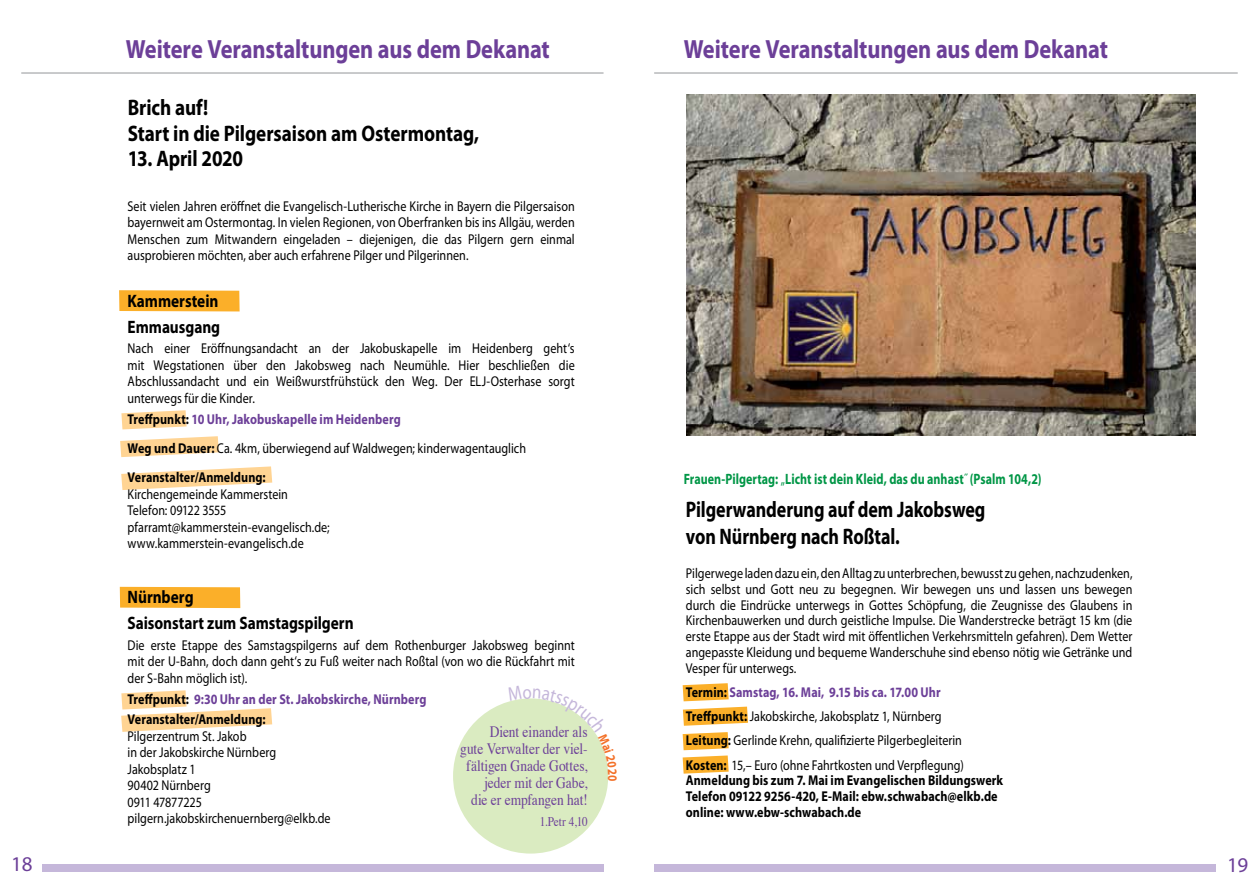
<style>
.page{position:relative;width:1259px;height:893px;background:#fff}
.page>*{position:absolute;margin:0;border:0;box-sizing:border-box;transform-origin:0 0}
.t1{font:700 26.4px "Myriad Pro";letter-spacing:-.005em;color:#6c3f98;scale:.85 1}
.t2{font:700 22.5px/25.5px "Myriad Pro";letter-spacing:-.005em;color:#000;scale:.85 1}
.t3{font:700 22.5px/27px "Myriad Pro";letter-spacing:-.005em;color:#000;scale:.8 1}
.t4{font:21px "Myriad Pro";color:#6c3f98}
.t5{font:700 18px/25.8px "Myriad Pro";letter-spacing:-.005em;color:#000;scale:.85 1}
.t6{font:15.9px/17.1px "Times";color:#6c3f98;text-align:right;scale:.85 1}
.t7{font:700 15px "Myriad Pro";letter-spacing:.005em;color:#009646;scale:.8 1}
.t8{font:14.25px/16.5px "Myriad Pro";letter-spacing:.005em;color:#000;text-align:justify;scale:.85 1}
.t9{font:700 14.25px/15.8px "Myriad Pro";letter-spacing:.005em;color:#000;scale:.85 1}
.t10{font:700 14.25px/20.7px "Myriad Pro";letter-spacing:.005em;color:#6c3f98;scale:.85 1}
.t11{font:13.2px "Times";letter-spacing:-.005em;color:#6c3f98;scale:.85 1}
.s1{font-weight:700}
.s2{font-weight:700;color:#6c3f98}
.s3{color:#000}
.s4{font-weight:400}
</style>
<div class="page">
<div style="left:42px;top:864px;width:562px;height:8px;background:#c5b7da"></div>
<hr style="left:21px;top:73px;width:582px;height:1px;background:#939598">
<div style="left:654px;top:864px;width:561px;height:8px;background:#c5b7da"></div>
<hr style="left:654px;top:73px;width:583px;height:1px;background:#939598">
<svg style="left:121px;top:690px;width:151px;height:42px"></svg>
<div style="left:119px;top:290px;width:121px;height:21px;background:#fbaf29"></div>
<div style="left:120px;top:587px;width:120px;height:21px;background:#fbaf29"></div>
<svg style="left:682px;top:683px;width:46px;height:18px"></svg>
<svg style="left:682px;top:732px;width:46px;height:42px"></svg>
<svg style="left:683px;top:707px;width:65px;height:19px"></svg>
<img style="left:686px;top:95px;width:509px;height:340px">
<svg style="left:120px;top:436px;width:99px;height:21px"></svg>
<svg style="left:121px;top:466px;width:151px;height:24px"></svg>
<svg style="left:121px;top:410px;width:66px;height:19px"></svg>
<div style="left:453px;top:698px;width:155px;height:156px;background:#daebc1;border-radius:50%"></div>
<svg style="left:508px;top:698px;width:101px;height:82px"></svg>
<h1 class="t1" style="left:126px;top:32px;width:500px">Weitere Veranstaltungen aus dem Dekanat</h1>
<h1 class="t1" style="left:684px;top:32px;width:500px">Weitere Veranstaltungen aus dem Dekanat</h1>
<h2 class="t2" style="left:128px;top:94px;width:415px">Brich auf!<br>Start in die Pilgersaison am Ostermontag,</h2>
<h2 class="t2" style="left:128px;top:145px;width:137px">13. April 2020</h2>
<p class="t8" style="left:128px;top:197px;width:527px">Seit vielen Jahren eröffnet die Evangelisch-Lutherische Kirche in Bayern die Pilgersaison bayernweit am Ostermontag. In vielen Regionen, von Oberfranken bis ins Allgäu, werden Menschen zum Mitwandern eingeladen – diejenigen, die das Pilgern gern einmal ausprobieren möchten, aber auch erfahrene Pilger und Pilgerinnen.</p>
<p class="t5" style="left:128px;top:287px;width:110px">Kammerstein<br>Emmausgang</p>
<p class="t8" style="left:128px;top:340px;width:527px">Nach einer Eröffnungsandacht an der Jakobuskapelle im Heidenberg geht‘s mit Wegstationen über den Jakobsweg nach Neumühle. Hier beschließen die Abschlussandacht und ein Weißwurstfrühstück den Weg. Der ELJ-Osterhase sorgt unterwegs für die Kinder.</p>
<p class="t8" style="left:128px;top:404px;width:470px;line-height:29.2px;text-align:left"><span class="s1">Treffpunkt:</span> <span class="s2">10 Uhr, Jakobuskapelle im Heidenberg<br></span><span class="s1">Weg und Dauer:</span> Ca. 4km, überwiegend auf Waldwegen; kinderwagentauglich<br><span class="s1">Veranstalter/Anmeldung:</span></p>
<p class="t8" style="left:128px;top:485px;width:239px;text-align:left">Kirchengemeinde Kammerstein<br>Telefon: 09122 3555 pfarramt@kammerstein-evangelisch.de; www.kammerstein-evangelisch.de</p>
<p class="t5" style="left:128px;top:584px;width:267px">Nürnberg<br>Saisonstart zum Samstagspilgern</p>
<p class="t8" style="left:128px;top:636px;width:527px">Die erste Etappe des Samstagspilgerns auf dem Rothenburger Jakobsweg beginnt mit der U-Bahn, doch dann geht‘s zu Fuß weiter nach Roßtal (von wo die Rückfahrt mit der S-Bahn möglich ist).</p>
<p class="t10" style="left:128px;top:688px;width:353px"><span class="s3">Treffpunkt:</span> 9:30 Uhr an der St. Jakobskirche, Nürnberg<br><span class="s3">Veranstalter/Anmeldung:</span></p>
<p class="t8" style="left:128px;top:727px;width:240px;text-align:left">Pilgerzentrum St. Jakob<br>in der Jakobskirche Nürnberg<br>Jakobsplatz 1<br>90402 Nürnberg<br>0911 47877225 pilgern.jakobskirchenuernberg@elkb.de</p>
<p class="t6" style="left:460px;top:721px;width:151px">Dient einander als<br>gute Verwalter der viel&shy;fältigen Gnade Gottes, jeder mit der Gabe,<br>die er empfangen hat!</p>
<p class="t11" style="left:540px;top:809px;width:58px">1.Petr 4,10</p>
<p class="t7" style="left:684px;top:469px;width:449px">Frauen-Pilgertag: <span class="s4">„</span>Licht ist dein Kleid, das du anhast<span class="s4">˝</span> (Psalm 104,2)</p>
<h2 class="t3" style="left:686px;top:495px;width:376px">Pilgerwanderung auf dem Jakobsweg von Nürnberg nach Roßtal.</h2>
<p class="t8" style="left:686px;top:565px;width:527px;line-height:15.8px">Pilgerwege laden dazu ein, den Alltag zu unterbrechen, bewusst zu gehen, nachzudenken, sich selbst und Gott neu zu begegnen. Wir bewegen uns und lassen uns bewegen durch die Eindrücke unterwegs in Gottes Schöpfung, die Zeugnisse des Glaubens in Kirchenbauwerken und durch geistliche Impulse. Die Wanderstrecke beträgt 15 km (die erste Etappe aus der Stadt wird mit öffentlichen Verkehrsmitteln gefahren). Dem Wetter angepasste Kleidung und bequeme Wanderschuhe sind ebenso nötig wie Getränke und Vesper für unterwegs.</p>
<p class="t8" style="left:686px;top:680px;width:329px;line-height:24.3px;text-align:left"><span class="s1">Termin:</span> <span class="s2">Samstag, 16. Mai, 9.15 bis ca. 17.00 Uhr </span><span class="s1">Treffpunkt:</span> Jakobskirche, Jakobsplatz 1, Nürnberg <span class="s1">Leitung:</span> Gerlinde Krehn, qualifizierte Pilgerbegleiterin <span class="s1">Kosten:</span> 15,– Euro (ohne Fahrtkosten und Verpflegung)</p>
<p class="t9" style="left:686px;top:772px;width:375px">Anmeldung bis zum 7. Mai im Evangelischen Bildungswerk<br>Telefon 09122 9256-420, E-Mail: ebw.schwabach@elkb.de online: www.ebw-schwabach.de</p>
<h3 class="t4" style="left:11px;top:851px;width:23px">18</h3>
<h3 class="t4" style="left:1227px;top:852px;width:23px">19</h3>
</div>
